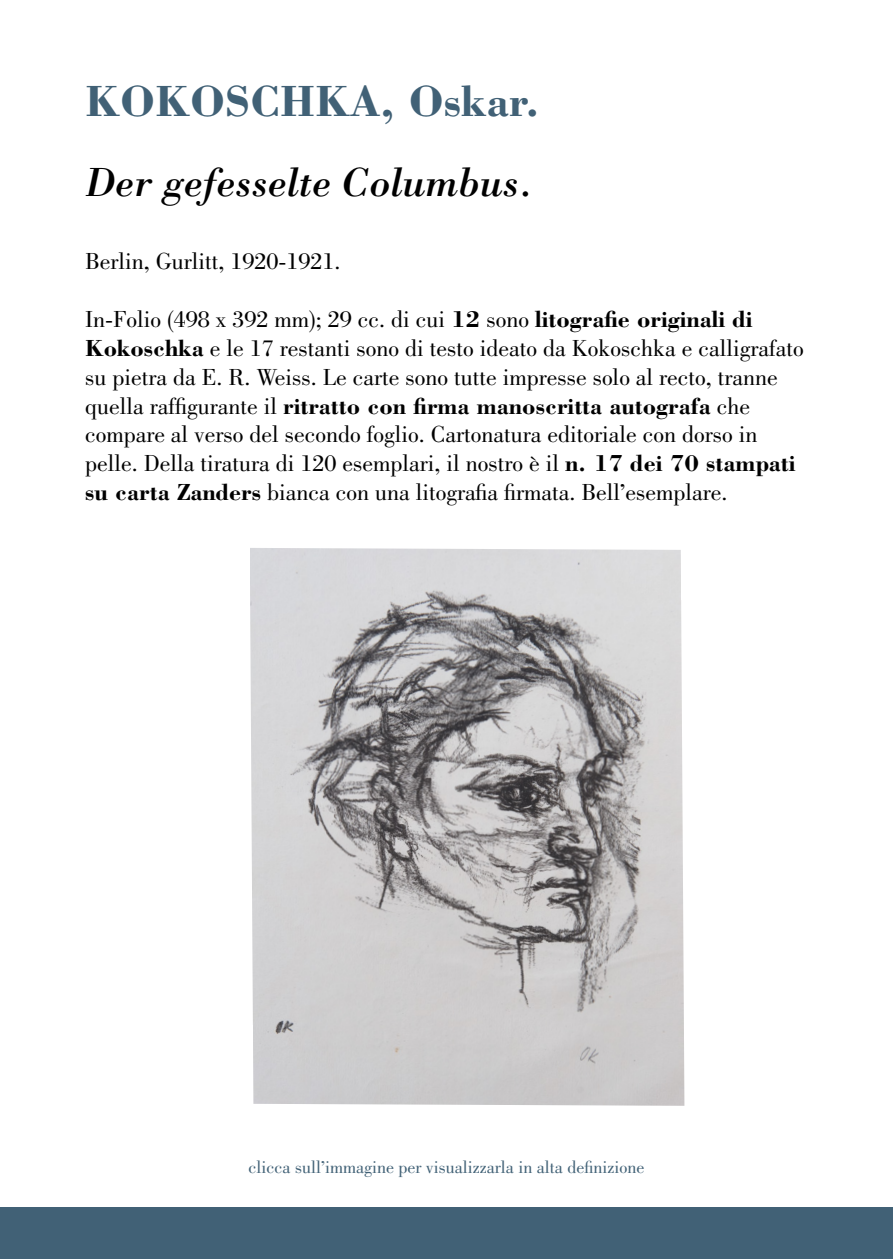
<style>
.page{position:relative;width:893px;height:1259px;background:#fff}
.page>*{position:absolute;margin:0;border:0;box-sizing:border-box;transform-origin:0 0}
.t1{font:700 45px "Bodoni Std";color:#416176}
.t2{font:italic 42px "Bodoni Std";color:#000}
.t3{font:24px/28.8px "Bodoni Std";color:#000}
.t4{font:18px "Bodoni Std";color:#416176}
.s1{font-weight:700}
</style>
<div class="page">
<div style="left:0;top:1207px;width:893px;height:52px;background:#416176"></div>
<img style="left:250px;top:548px;width:434px;height:557px">
<h1 class="t1" style="left:85px;top:73px;width:457px">KOKOSCHKA, Oskar.</h1>
<h2 class="t2" style="left:85px;top:156px;width:449px">Der gefesselte Columbus.</h2>
<p class="t3" style="left:85px;top:247px;width:257px">Berlin, Gurlitt, 1920-1921.</p>
<p class="t3" style="left:85px;top:305px;width:720px">In-Folio (498 x 392 mm); 29 cc. di cui <span class="s1">12</span> sono <span class="s1">litografie originali di Kokoschka</span> e le 17 restanti sono di testo ideato da Kokoschka e calligrafato su pietra da E. R. Weiss. Le carte sono tutte impresse solo al recto, tranne quella raffigurante il <span class="s1">ritratto con firma manoscritta autografa</span> che compare al verso del secondo foglio. Cartonatura editoriale con dorso in pelle. Della tiratura di 120 esemplari, il nostro è il <span class="s1">n. 17 dei 70 stampati su carta Zanders</span> bianca con una litografia firmata. Bell’esemplare.</p>
<p class="t4" style="left:249px;top:1156px;width:397px">clicca sull’immagine per visualizzarla in alta definizione</p>
</div>
